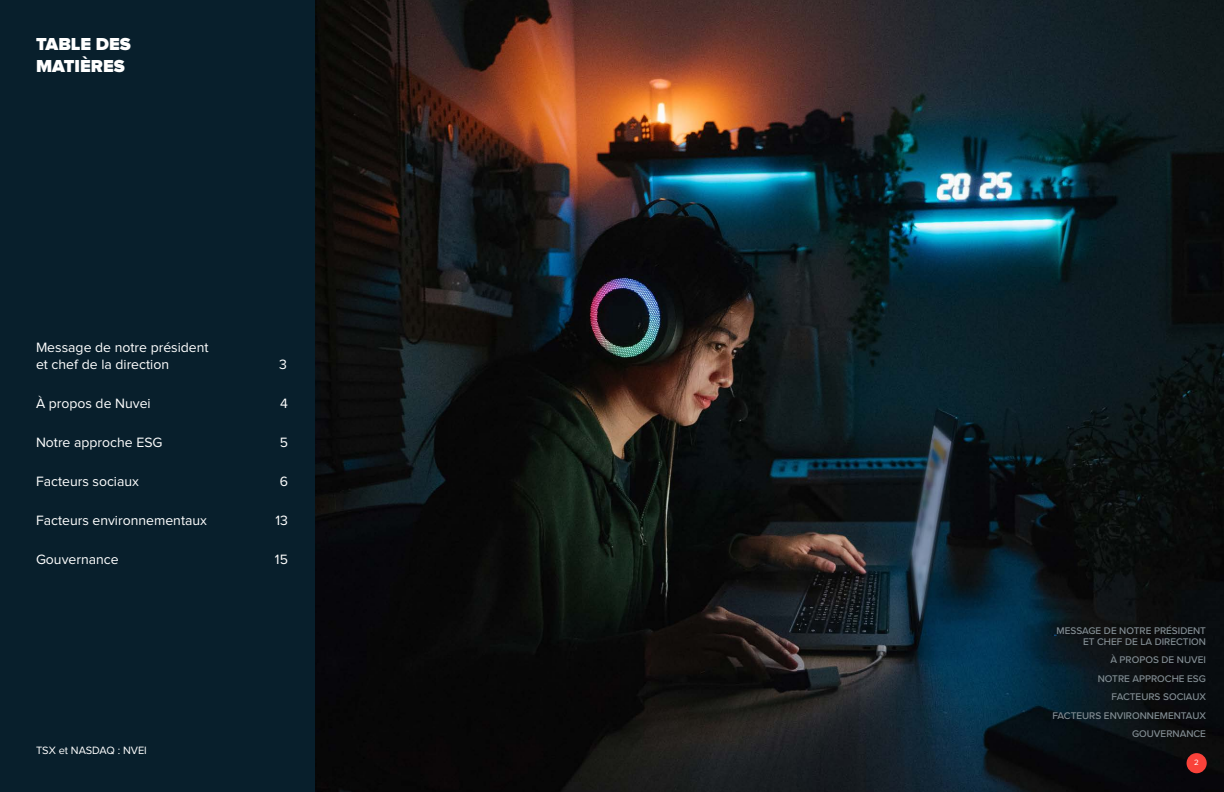
<style>
.page{position:relative;width:1224px;height:792px;background:#081f2c}
.page>*{position:absolute;margin:0;border:0;box-sizing:border-box;transform-origin:0 0}
.t1{font:900 18px/21.6px "Proxima Nova";color:#fff}
.Body{font:14px/16.8px "Proxima Nova";color:#fff}
.Body-2{font:11px "Proxima Nova";color:#fff}
.t2{font:500 10px/11px "Proxima Nova";color:#848f95;text-align:right}
.page_number{font:8px "Proxima Nova";color:#fff}
</style>
<div class="page">
<img style="left:315px;top:0;width:909px;height:792px">
<div style="left:1187px;top:753px;width:20px;height:20px;background:#f9423a;border-radius:50%"></div>
<p class="t1" style="left:36px;top:34px;width:96px">TABLE DES<br>MATIÈRES</p>
<p class="Body" style="left:36px;top:339px;width:174px">Message de notre président et chef de la direction</p>
<p class="Body" style="left:279px;top:356px;width:9px">3</p>
<p class="Body" style="left:36px;top:395px;width:116px">À propos de Nuvei</p>
<p class="Body" style="left:280px;top:395px;width:9px">4</p>
<p class="Body" style="left:36px;top:434px;width:128px">Notre approche ESG</p>
<p class="Body" style="left:280px;top:434px;width:10px">5</p>
<p class="Body" style="left:36px;top:473px;width:105px">Facteurs sociaux</p>
<p class="Body" style="left:280px;top:473px;width:10px">6</p>
<p class="Body" style="left:36px;top:512px;width:173px">Facteurs environnementaux</p>
<p class="Body" style="left:275px;top:512px;width:14px">13</p>
<p class="Body" style="left:36px;top:551px;width:84px">Gouvernance</p>
<p class="Body" style="left:275px;top:551px;width:15px">15</p>
<p class="Body-2" style="left:36px;top:744px;width:112px">TSX et NASDAQ : NVEI</p>
<p class="t2" style="left:1057px;top:625px;width:151px">MESSAGE DE NOTRE PRÉSIDENT<br>ET CHEF DE LA DIRECTION</p>
<p class="t2" style="left:1110px;top:654px;width:97px">À PROPOS DE NUVEI</p>
<p class="t2" style="left:1098px;top:673px;width:110px">NOTRE APPROCHE ESG</p>
<p class="t2" style="left:1112px;top:691px;width:96px">FACTEURS SOCIAUX</p>
<p class="t2" style="left:1052px;top:710px;width:155px">FACTEURS ENVIRONNEMENTAUX</p>
<p class="t2" style="left:1132px;top:728px;width:75px">GOUVERNANCE</p>
<p class="page_number" style="left:1194px;top:758px;width:6px">2</p>
</div>
